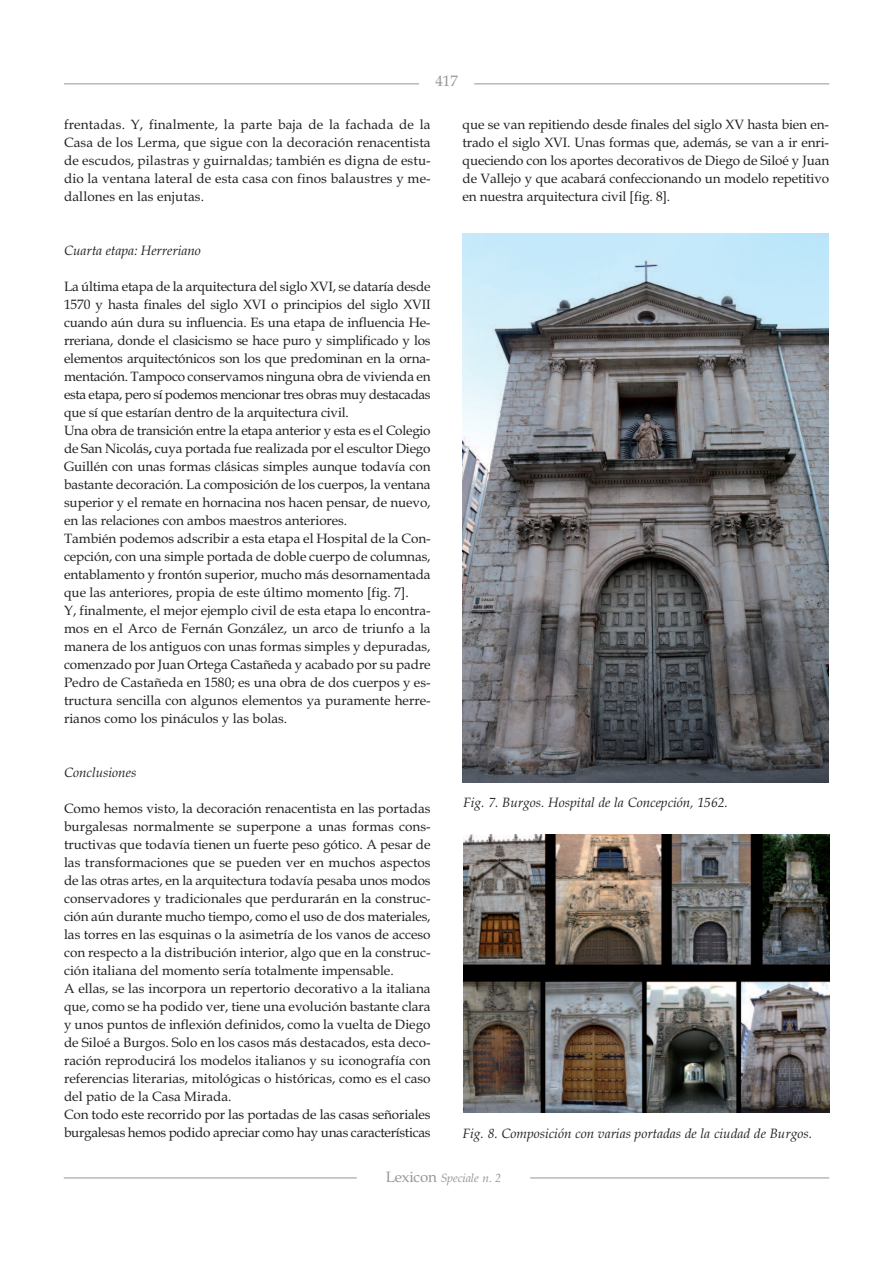
<style>
.page{position:relative;width:893px;height:1263px;background:#fff}
.page>*{position:absolute;margin:0;border:0;box-sizing:border-box;transform-origin:0 0}
.t1{font:15px "Book Antiqua";color:#939598}
.t2{font:13.5px/18px "Book Antiqua";letter-spacing:-.005em;color:#231f20;text-align:justify}
.t3{font:italic 13.5px "Book Antiqua";color:#231f20}
.t4{font:italic 12px "Book Antiqua";letter-spacing:-.01em;color:#939598}
.s1{font-weight:700}
.s2{font-style:normal;font-size:15px}
</style>
<div class="page">
<hr style="left:64px;top:83px;width:355px;height:1px;background:#939598">
<hr style="left:474px;top:83px;width:355px;height:1px;background:#939598">
<hr style="left:64px;top:1177px;width:293px;height:1px;background:#939598">
<hr style="left:530px;top:1177px;width:299px;height:1px;background:#939598">
<img style="left:462px;top:233px;width:366px;height:549px">
<img style="left:463px;top:835px;width:366px;height:277px">
<p class="t1" style="left:435px;top:72px;width:24px">417</p>
<p class="t2" style="left:64px;top:115px;width:368px">frentadas. Y, finalmente, la parte baja de la fachada de la Casa de los Lerma, que sigue con la decoración renacentista de escudos, pilastras y guirnaldas; también es digna de estu&shy;dio la ventana lateral de esta casa con finos balaustres y me&shy;dallones en las enjutas.</p>
<p class="t3" style="left:64px;top:242px;width:138px">Cuarta etapa: Herreriano</p>
<p class="t2" style="left:64px;top:277px;width:368px;text-align:left">La última etapa de la arquitectura del siglo XVI, se dataría desde 1570 y hasta finales del siglo XVI o principios del siglo XVII cuando aún dura su influencia. Es una etapa de influencia He&shy;rreriana, donde el clasicismo se hace puro y simplificado y los elementos arquitectónicos son los que predominan en la orna&shy;mentación. Tampoco conservamos ninguna obra de vivienda en esta etapa, pero sí podemos mencionar tres obras muy destacadas que sí que estarían dentro de la arquitectura civil.<br>Una obra de transición entre la etapa anterior y esta es el Colegio de San Nicolás<span class="s1">,</span> cuya portada fue realizada por el escultor Diego Guillén con unas formas clásicas simples aunque todavía con bastante decoración. La composición de los cuerpos, la ventana superior y el remate en hornacina nos hacen pensar, de nuevo, en las relaciones con ambos maestros anteriores.<br>También podemos adscribir a esta etapa el Hospital de la Con&shy;cepción, con una simple portada de doble cuerpo de columnas, entablamento y frontón superior, mucho más desornamentada que las anteriores, propia de este último momento [fig. 7].<br>Y, finalmente, el mejor ejemplo civil de esta etapa lo encontra&shy;mos en el Arco de Fernán González, un arco de triunfo a la manera de los antiguos con unas formas simples y depuradas, comenzado por Juan Ortega Castañeda y acabado por su padre Pedro de Castañeda en 1580; es una obra de dos cuerpos y es&shy;tructura sencilla con algunos elementos ya puramente herre&shy;rianos como los pináculos y las bolas.</p>
<p class="t3" style="left:64px;top:764px;width:74px">Conclusiones</p>
<p class="t2" style="left:64px;top:799px;width:368px;text-align:left">Como hemos visto, la decoración renacentista en las portadas burgalesas normalmente se superpone a unas formas cons&shy;tructivas que todavía tienen un fuerte peso gótico. A pesar de las transformaciones que se pueden ver en muchos aspectos de las otras artes, en la arquitectura todavía pesaba unos modos conservadores y tradicionales que perdurarán en la construc&shy;ción aún durante mucho tiempo, como el uso de dos materiales, las torres en las esquinas o la asimetría de los vanos de acceso con respecto a la distribución interior, algo que en la construc&shy;ción italiana del momento sería totalmente impensable.<br>A ellas, se las incorpora un repertorio decorativo a la italiana que, como se ha podido ver, tiene una evolución bastante clara y unos puntos de inflexión definidos, como la vuelta de Diego de Siloé a Burgos. Solo en los casos más destacados, esta deco&shy;ración reproducirá los modelos italianos y su iconografía con referencias literarias, mitológicas o históricas, como es el caso del patio de la Casa Mirada.<br>Con todo este recorrido por las portadas de las casas señoriales burgalesas hemos podido apreciar como hay unas características</p>
<p class="t2" style="left:463px;top:115px;width:368px">que se van repitiendo desde finales del siglo XV hasta bien en&shy;trado el siglo XVI. Unas formas que, además, se van a ir enri&shy;queciendo con los aportes decorativos de Diego de Siloé y Juan de Vallejo y que acabará confeccionando un modelo repetitivo en nuestra arquitectura civil [fig. 8].</p>
<p class="t3" style="left:463px;top:794px;width:266px">Fig. 7. Burgos. Hospital de la Concepción, 1562.</p>
<p class="t3" style="left:463px;top:1125px;width:351px">Fig. 8. Composición con varias portadas de la ciudad de Burgos.</p>
<p class="t4" style="left:386px;top:1171px;width:117px"><span class="s2">Lexicon</span> Speciale n. 2</p>
</div>
